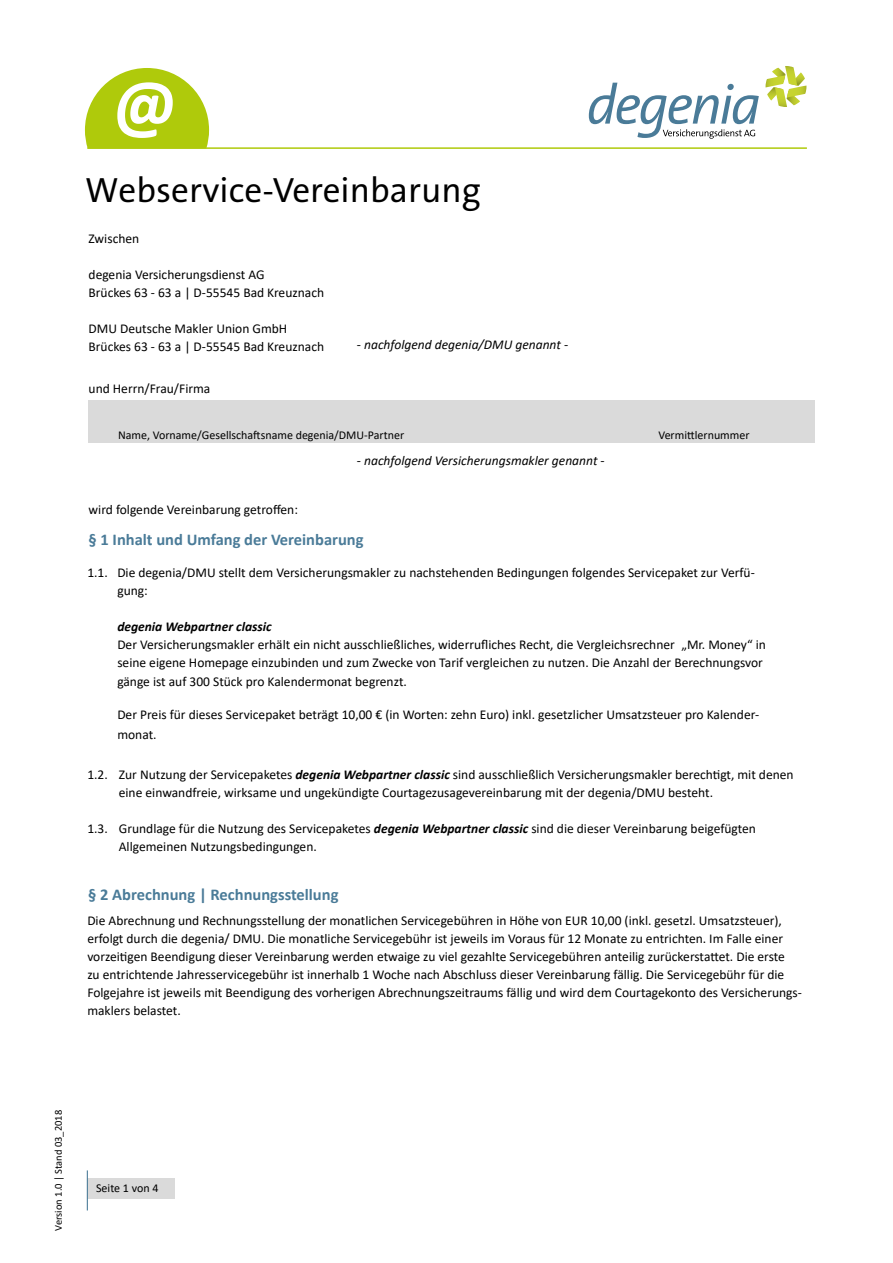
<style>
.page{position:relative;width:893px;height:1263px;background:#fff}
.page>*{position:absolute;margin:0;border:0;box-sizing:border-box;transform-origin:0 0}
.t1{font:700 71.25px "Calibri";color:#fff}
.t2{font:35.25px "The Sans Office";color:#000}
.t3{font:700 16.5px "Calibri";color:#4a7b98}
.t4{font:13.5px/18px "Calibri";color:#000}
.t5{font:italic 13.5px "Calibri";color:#000}
.t6{font:italic 700 13.5px "Calibri";color:#000}
.t7{font:12px "Calibri";color:#000}
.t8{font:10.5px "Calibri";color:#000}
.s1{font-weight:700;font-style:italic}
</style>
<div class="page">
<div style="left:89px;top:400px;width:726px;height:43px;background:#dadada"></div>
<div style="left:88px;top:1178px;width:87px;height:20px;background:#dadada"></div>
<hr style="left:87px;top:1170px;width:1px;height:40px;background:#4a7b98">
<svg style="left:85px;top:68px;width:124px;height:79px"></svg>
<hr style="left:87px;top:147px;width:720px;height:2px;background:#afca0b">
<svg style="left:589px;top:83px;width:170px;height:56px"></svg>
<img style="left:767px;top:87px;width:7px;height:14px">
<img style="left:772px;top:68px;width:13px;height:7px">
<img style="left:798px;top:72px;width:7px;height:13px">
<img style="left:787px;top:98px;width:13px;height:7px">
<img style="left:787px;top:85px;width:19px;height:13px">
<img style="left:785px;top:66px;width:13px;height:20px">
<img style="left:765px;top:75px;width:20px;height:12px">
<img style="left:774px;top:87px;width:13px;height:20px">
<h1 class="t1" style="left:113px;top:55px;width:66px">@</h1>
<h2 class="t2" style="left:85px;top:172px;width:397px">Webservice-Vereinbarung</h2>
<p class="t4" style="left:89px;top:229px;width:52px">Zwischen</p>
<p class="t4" style="left:89px;top:265px;width:237px">degenia Versicherungsdienst AG<br>Brückes 63 - 63 a | D-55545 Bad Kreuznach</p>
<p class="t4" style="left:89px;top:319px;width:237px">DMU Deutsche Makler Union GmbH<br>Brückes 63 - 63 a | D-55545 Bad Kreuznach</p>
<p class="t4" style="left:89px;top:379px;width:123px">und Herrn/Frau/Firma</p>
<p class="t5" style="left:357px;top:335px;width:213px">- nachfolgend degenia/DMU genannt -</p>
<p class="t7" style="left:118px;top:427px;width:288px">Name, Vorname/Gesellschaftsname degenia/DMU-Partner</p>
<p class="t7" style="left:658px;top:427px;width:93px">Vermittlernummer</p>
<p class="t5" style="left:357px;top:451px;width:249px">- nachfolgend Versicherungsmakler genannt -</p>
<p class="t4" style="left:89px;top:500px;width:211px">wird folgende Vereinbarung getroffen:</p>
<p class="t3" style="left:89px;top:528px;width:276px">§ 1 Inhalt und Umfang der Vereinbarung</p>
<p class="t4" style="left:117px;top:563px;width:639px;text-indent:-30px">1.1. Die degenia/DMU stellt dem Versicherungsmakler zu nachstehenden Bedingungen folgendes Servicepaket zur Verfü&shy;gung:</p>
<p class="t6" style="left:117px;top:617px;width:156px">degenia Webpartner classic</p>
<p class="t4" style="left:117px;top:635px;width:650px">Der Versicherungsmakler erhält ein nicht ausschließliches, widerrufliches Recht, die Vergleichsrechner „Mr. Money“ in seine eigene Homepage einzubinden und zum Zwecke von Tarif vergleichen zu nutzen. Die Anzahl der Berechnungsvor</p>
<p class="t4" style="left:117px;top:672px;width:291px">gänge ist auf 300 Stück pro Kalendermonat begrenzt.</p>
<p class="t4" style="left:117px;top:705px;width:643px;line-height:19.5px">Der Preis für dieses Servicepaket beträgt 10,00 € (in Worten: zehn Euro) inkl. gesetzlicher Umsatzsteuer pro Kalender&shy;monat.</p>
<p class="t4" style="left:119px;top:765px;width:676px;text-indent:-31px">1.2. Zur Nutzung der Servicepaketes <span class="s1">degenia Webpartner classic</span> sind ausschließlich Versicherungsmakler berechtigt, mit denen eine einwandfreie, wirksame und ungekündigte Courtagezusagevereinbarung mit der degenia/DMU besteht.</p>
<p class="t4" style="left:119px;top:819px;width:639px;text-indent:-31px">1.3. Grundlage für die Nutzung des Servicepaketes <span class="s1">degenia Webpartner classic</span> sind die dieser Vereinbarung beigefügten<br>Allgemeinen Nutzungsbedingungen.</p>
<p class="t3" style="left:88px;top:883px;width:252px">§ 2 Abrechnung | Rechnungsstellung</p>
<p class="t4" style="left:87px;top:912px;width:716px">Die Abrechnung und Rechnungsstellung der monatlichen Servicegebühren in Höhe von EUR 10,00 (inkl. gesetzl. Umsatzsteuer), erfolgt durch die degenia/ DMU. Die monatliche Servicegebühr ist jeweils im Voraus für 12 Monate zu entrichten. Im Falle einer vorzeitigen Beendigung dieser Vereinbarung werden etwaige zu viel gezahlte Servicegebühren anteilig zurückerstattet. Die erste<br>zu entrichtende Jahresservicegebühr ist innerhalb 1 Woche nach Abschluss dieser Vereinbarung fällig. Die Servicegebühr für die Folgejahre ist jeweils mit Beendigung des vorherigen Abrechnungszeitraums fällig und wird dem Courtagekonto des Versicherungs&shy;maklers belastet.</p>
<p class="t8" style="left:51px;top:1231px;width:122px;rotate:-90deg">Version 1.0 | Stand 03_2018</p>
<p class="t7" style="left:96px;top:1180px;width:64px">Seite 1 von 4</p>
</div>
